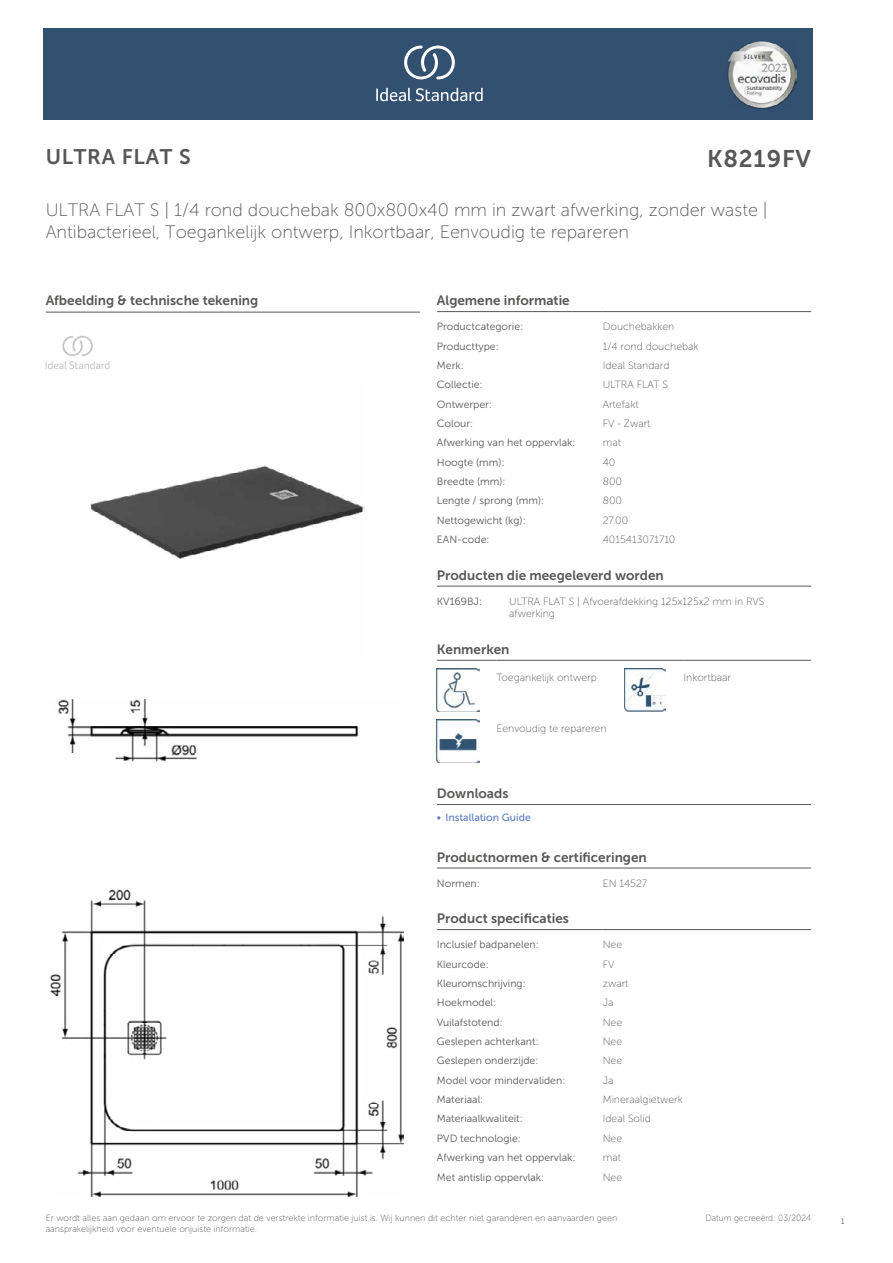
<style>
.page{position:relative;width:893px;height:1263px;background:#fff}
.page>*{position:absolute;margin:0;border:0;box-sizing:border-box;transform-origin:0 0}
.t1{font:24px "Museo Sans 700";letter-spacing:.035em;color:#575756}
.t2{font:21px "Museo Sans 700";letter-spacing:.035em;color:#575756}
.t3{font:18px/21.6px "Museo Sans 100";color:#575756}
.t4{font:13.5px "Museo Sans 700";color:#575756}
.t5{font:10.5px "Museo Sans 300";color:#575756}
.t6{font:10.5px/12.6px "Museo Sans 100";color:#575756}
.t7{font:10.5px "Museo Sans 500";color:#5b7ebf}
.t8{font:9px/10.8px "Museo Sans 100";color:#575756}
.t9{font:9px "Museo Sans 100";color:#575756;scale:.95 1}
.t10{font:300 9px "Calibri";color:#575756;scale:.95 1}
</style>
<div class="page">
<div style="left:43px;top:28px;width:770px;height:92px;background:#325070"></div>
<hr style="left:437px;top:311px;width:166px;height:1px;background:#575756">
<hr style="left:603px;top:311px;width:208px;height:1px;background:#575756">
<hr style="left:437px;top:586px;width:72px;height:1px;background:#575756">
<hr style="left:509px;top:586px;width:302px;height:1px;background:#575756">
<hr style="left:437px;top:660px;width:59px;height:1px;background:#575756">
<hr style="left:496px;top:660px;width:128px;height:1px;background:#575756">
<hr style="left:624px;top:660px;width:59px;height:1px;background:#575756">
<hr style="left:683px;top:660px;width:128px;height:1px;background:#575756">
<img style="left:437px;top:669px;width:42px;height:42px">
<img style="left:625px;top:669px;width:41px;height:42px">
<img style="left:437px;top:720px;width:42px;height:42px">
<hr style="left:437px;top:804px;width:187px;height:1px;background:#575756">
<hr style="left:624px;top:804px;width:187px;height:1px;background:#575756">
<hr style="left:437px;top:868px;width:166px;height:1px;background:#575756">
<hr style="left:603px;top:868px;width:208px;height:1px;background:#575756">
<hr style="left:437px;top:929px;width:166px;height:1px;background:#575756">
<hr style="left:603px;top:929px;width:208px;height:1px;background:#575756">
<img style="left:50px;top:699px;width:353px;height:497px">
<hr style="left:46px;top:312px;width:374px;height:1px;background:#575756">
<svg style="left:46px;top:336px;width:63px;height:33px"></svg>
<img style="left:90px;top:466px;width:274px;height:93px">
<svg style="left:376px;top:88px;width:107px;height:13px"></svg>
<svg style="left:404px;top:46px;width:51px;height:33px"></svg>
<img style="left:728px;top:41px;width:68px;height:68px">
<h2 class="t2" style="left:46px;top:145px;width:146px">ULTRA FLAT S</h2>
<h1 class="t1" style="left:707px;top:145px;width:106px">K8219FV</h1>
<h3 class="t3" style="left:46px;top:199px;width:723px">ULTRA FLAT S | 1/4 rond douchebak 800x800x40 mm in zwart afwerking, zonder waste |<br>Antibacterieel, Toegankelijk ontwerp, Inkortbaar, Eenvoudig te repareren</h3>
<p class="t4" style="left:46px;top:293px;width:214px">Afbeelding &amp; technische tekening</p>
<p class="t4" style="left:437px;top:293px;width:134px">Algemene informatie</p>
<p class="t5" style="left:437px;top:321px;width:88px">Productcategorie:</p>
<p class="t6" style="left:603px;top:320px;width:73px">Douchebakken</p>
<p class="t5" style="left:437px;top:340px;width:63px">Producttype:</p>
<p class="t6" style="left:603px;top:340px;width:97px">1/4 rond douchebak</p>
<p class="t5" style="left:437px;top:360px;width:28px">Merk:</p>
<p class="t6" style="left:603px;top:359px;width:68px">Ideal Standard</p>
<p class="t5" style="left:437px;top:379px;width:47px">Collectie:</p>
<p class="t6" style="left:603px;top:379px;width:67px">ULTRA FLAT S</p>
<p class="t5" style="left:437px;top:398px;width:57px">Ontwerper:</p>
<p class="t6" style="left:603px;top:398px;width:37px">Artefakt</p>
<p class="t5" style="left:437px;top:418px;width:38px">Colour:</p>
<p class="t6" style="left:603px;top:417px;width:49px">FV - Zwart</p>
<p class="t5" style="left:437px;top:437px;width:140px">Afwerking van het oppervlak:</p>
<p class="t6" style="left:603px;top:437px;width:20px">mat</p>
<p class="t5" style="left:437px;top:456px;width:69px">Hoogte (mm):</p>
<p class="t6" style="left:603px;top:456px;width:14px">40</p>
<p class="t5" style="left:437px;top:476px;width:70px">Breedte (mm):</p>
<p class="t6" style="left:603px;top:475px;width:21px">800</p>
<p class="t5" style="left:437px;top:495px;width:109px">Lengte / sprong (mm):</p>
<p class="t6" style="left:603px;top:495px;width:21px">800</p>
<p class="t5" style="left:437px;top:514px;width:90px">Nettogewicht (kg):</p>
<p class="t6" style="left:603px;top:514px;width:27px">27.00</p>
<p class="t5" style="left:437px;top:534px;width:54px">EAN-code:</p>
<p class="t6" style="left:603px;top:533px;width:74px">4015413071710</p>
<p class="t4" style="left:437px;top:567px;width:228px">Producten die meegeleverd worden</p>
<p class="t5" style="left:437px;top:595px;width:47px">KV169BJ:</p>
<p class="t6" style="left:509px;top:595px;width:257px">ULTRA FLAT S | Afvoerafdekking 125x125x2 mm in RVS afwerking</p>
<p class="t4" style="left:437px;top:642px;width:74px">Kenmerken</p>
<p class="t6" style="left:496px;top:671px;width:102px">Toegankelijk ontwerp</p>
<p class="t6" style="left:683px;top:671px;width:49px">Inkortbaar</p>
<p class="t6" style="left:496px;top:722px;width:112px">Eenvoudig te repareren</p>
<p class="t4" style="left:437px;top:786px;width:73px">Downloads</p>
<p class="t7" style="left:437px;top:812px;width:95px">• Installation Guide</p>
<p class="t4" style="left:437px;top:849px;width:211px">Productnormen &amp; certificeringen</p>
<p class="t5" style="left:437px;top:877px;width:44px">Normen:</p>
<p class="t6" style="left:603px;top:877px;width:46px">EN 14527</p>
<p class="t4" style="left:437px;top:911px;width:134px">Product specificaties</p>
<p class="t5" style="left:437px;top:939px;width:103px">Inclusief badpanelen:</p>
<p class="t6" style="left:603px;top:938px;width:21px">Nee</p>
<p class="t5" style="left:437px;top:958px;width:53px">Kleurcode:</p>
<p class="t6" style="left:603px;top:958px;width:13px">FV</p>
<p class="t5" style="left:437px;top:978px;width:90px">Kleuromschrijving:</p>
<p class="t6" style="left:603px;top:977px;width:27px">zwart</p>
<p class="t5" style="left:437px;top:997px;width:61px">Hoekmodel:</p>
<p class="t6" style="left:603px;top:996px;width:12px">Ja</p>
<p class="t5" style="left:437px;top:1016px;width:67px">Vuilafstotend:</p>
<p class="t6" style="left:603px;top:1016px;width:21px">Nee</p>
<p class="t5" style="left:437px;top:1036px;width:103px">Geslepen achterkant:</p>
<p class="t6" style="left:603px;top:1035px;width:21px">Nee</p>
<p class="t5" style="left:437px;top:1055px;width:103px">Geslepen onderzijde:</p>
<p class="t6" style="left:603px;top:1054px;width:21px">Nee</p>
<p class="t5" style="left:437px;top:1074px;width:130px">Model voor mindervaliden:</p>
<p class="t6" style="left:603px;top:1074px;width:12px">Ja</p>
<p class="t5" style="left:437px;top:1094px;width:48px">Materiaal:</p>
<p class="t6" style="left:603px;top:1093px;width:82px">Mineraalgietwerk</p>
<p class="t5" style="left:437px;top:1113px;width:87px">Materiaalkwaliteit:</p>
<p class="t6" style="left:603px;top:1113px;width:50px">Ideal Solid</p>
<p class="t5" style="left:437px;top:1132px;width:85px">PVD technologie:</p>
<p class="t6" style="left:603px;top:1132px;width:21px">Nee</p>
<p class="t5" style="left:437px;top:1152px;width:140px">Afwerking van het oppervlak:</p>
<p class="t6" style="left:603px;top:1151px;width:20px">mat</p>
<p class="t5" style="left:437px;top:1171px;width:109px">Met antislip oppervlak:</p>
<p class="t6" style="left:603px;top:1171px;width:21px">Nee</p>
<p class="t8" style="left:46px;top:1212px;width:573px">Er wordt alles aan gedaan om ervoor te zorgen dat de verstrekte informatie juist is. Wij kunnen dit echter niet garanderen en aanvaarden geen aansprakelijkheid voor eventuele onjuiste informatie.</p>
<p class="t9" style="left:705px;top:1213px;width:113px">Datum gecreeërd: 03/2024</p>
<p class="t10" style="left:840px;top:1215px;width:6px">1</p>
</div>
